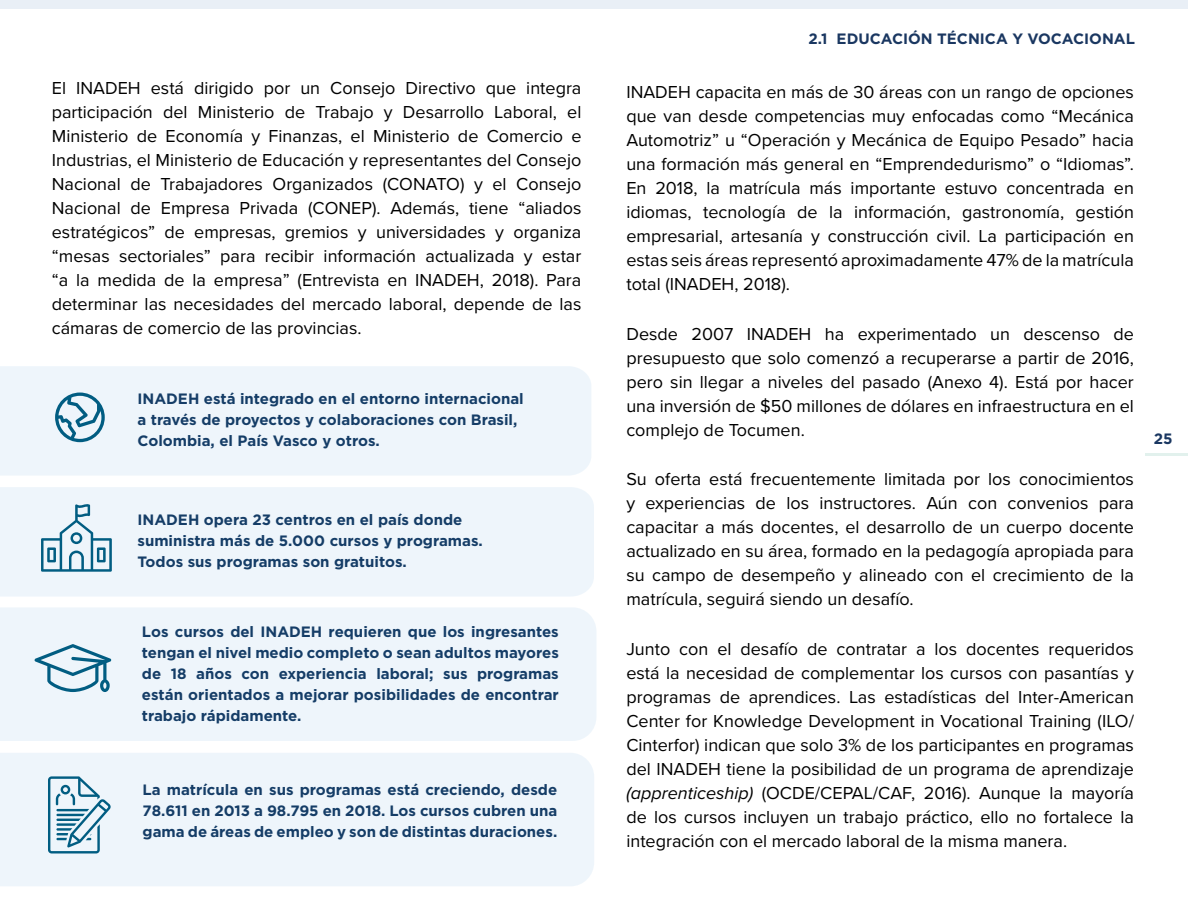
<style>
.page{position:relative;width:1188px;height:918px;background:#fff}
.page>*{position:absolute;margin:0;border:0;box-sizing:border-box;transform-origin:0 0}
.t1{font:18px/24px "Proxima Nova";color:#000;text-align:justify}
.t2{font:700 15px/21px "Gotham";color:#153d67}
.t3{font:700 15px "Gotham";color:#1a3761}
.s1{font-style:italic}
</style>
<div class="page">
<hr style="left:1146px;top:453px;width:42px;height:3px;background:#e2f1ed">
<div style="left:0;top:753px;width:594px;height:133px;background:#eef5fb"></div>
<div style="left:1px;top:0;width:1187px;height:9px;background:#e9eff6"></div>
<div style="left:0;top:608px;width:596px;height:133px;background:#eef5fb"></div>
<div style="left:0;top:487px;width:594px;height:109px;background:#eef5fb"></div>
<div style="left:0;top:366px;width:591px;height:109px;background:#eef5fb"></div>
<svg style="left:55px;top:393px;width:50px;height:49px;background:#9ec2d2"></svg>
<svg style="left:41px;top:504px;width:71px;height:68px;background:#b4d0dd"></svg>
<svg style="left:34px;top:644px;width:77px;height:48px;background:#aeccda"></svg>
<svg style="left:48px;top:776px;width:63px;height:78px;background:#abcad9"></svg>
<p class="t3" style="left:808px;top:28px;width:328px">2.1 EDUCACIÓN TÉCNICA Y VOCACIONAL</p>
<p class="t1" style="left:52px;top:75px;width:531px">El INADEH está dirigido por un Consejo Directivo que integra participación del Ministerio de Trabajo y Desarrollo Laboral, el Ministerio de Economía y Finanzas, el Ministerio de Comercio e Industrias, el Ministerio de Educación y representantes del Consejo Nacional de Trabajadores Organizados (CONATO) y el Consejo Nacional de Empresa Privada (CONEP). Además, tiene “aliados estratégicos” de empresas, gremios y universidades y organiza “mesas sectoriales” para recibir información actualizada y estar “a la medida de la empresa” (Entrevista en INADEH, 2018). Para determinar las necesidades del mercado laboral, depende de las cámaras de comercio de las provincias.</p>
<p class="t1" style="left:626px;top:79px;width:509px">INADEH capacita en más de 30 áreas con un rango de opciones que van desde competencias muy enfocadas como “Mecánica Automotriz” u “Operación y Mecánica de Equipo Pesado” hacia una formación más general en “Emprendedurismo” o “Idiomas”.<br>En 2018, la matrícula más importante estuvo concentrada en idiomas, tecnología de la información, gastronomía, gestión empresarial, artesanía y construcción civil. La participación en estas seis áreas representó aproximadamente 47% de la matrícula total (INADEH, 2018).</p>
<p class="t1" style="left:626px;top:321px;width:509px">Desde 2007 INADEH ha experimentado un descenso de presupuesto que solo comenzó a recuperarse a partir de 2016, pero sin llegar a niveles del pasado (Anexo 4). Está por hacer una inversión de $50 millones de dólares en infraestructura en el complejo de Tocumen.</p>
<p class="t1" style="left:626px;top:466px;width:509px">Su oferta está frecuentemente limitada por los conocimientos y experiencias de los instructores. Aún con convenios para capacitar a más docentes, el desarrollo de un cuerpo docente actualizado en su área, formado en la pedagogía apropiada para su campo de desempeño y alineado con el crecimiento de la matrícula, seguirá siendo un desafío.</p>
<p class="t1" style="left:626px;top:636px;width:509px">Junto con el desafío de contratar a los docentes requeridos está la necesidad de complementar los cursos con pasantías y programas de aprendices. Las estadísticas del Inter-American Center for Knowledge Development in Vocational Training (ILO/ Cinterfor) indican que solo 3% de los participantes en programas del INADEH tiene la posibilidad de un programa de aprendizaje <span class="s1">(apprenticeship)</span> (OCDE/CEPAL/CAF, 2016). Aunque la mayoría de los cursos incluyen un trabajo práctico, ello no fortalece la integración con el mercado laboral de la misma manera.</p>
<p class="t2" style="left:137px;top:388px;width:388px">INADEH está integrado en el entorno internacional a través de proyectos y colaboraciones con Brasil,<br>Colombia, el País Vasco y otros.</p>
<p class="t2" style="left:137px;top:509px;width:347px">INADEH opera 23 centros en el país donde suministra más de 5.000 cursos y programas.<br>Todos sus programas son gratuitos.</p>
<p class="t2" style="left:142px;top:621px;width:418px;text-align:justify">Los cursos del INADEH requieren que los ingresantes tengan el nivel medio completo o sean adultos mayores de 18 años con experiencia laboral; sus programas están orientados a mejorar posibilidades de encontrar trabajo rápidamente.</p>
<p class="t2" style="left:143px;top:779px;width:416px;text-align:justify">La matrícula en sus programas está creciendo, desde 78.611 en 2013 a 98.795 en 2018. Los cursos cubren una gama de áreas de empleo y son de distintas duraciones.</p>
<p class="t3" style="left:1154px;top:429px;width:20px">25</p>
</div>
